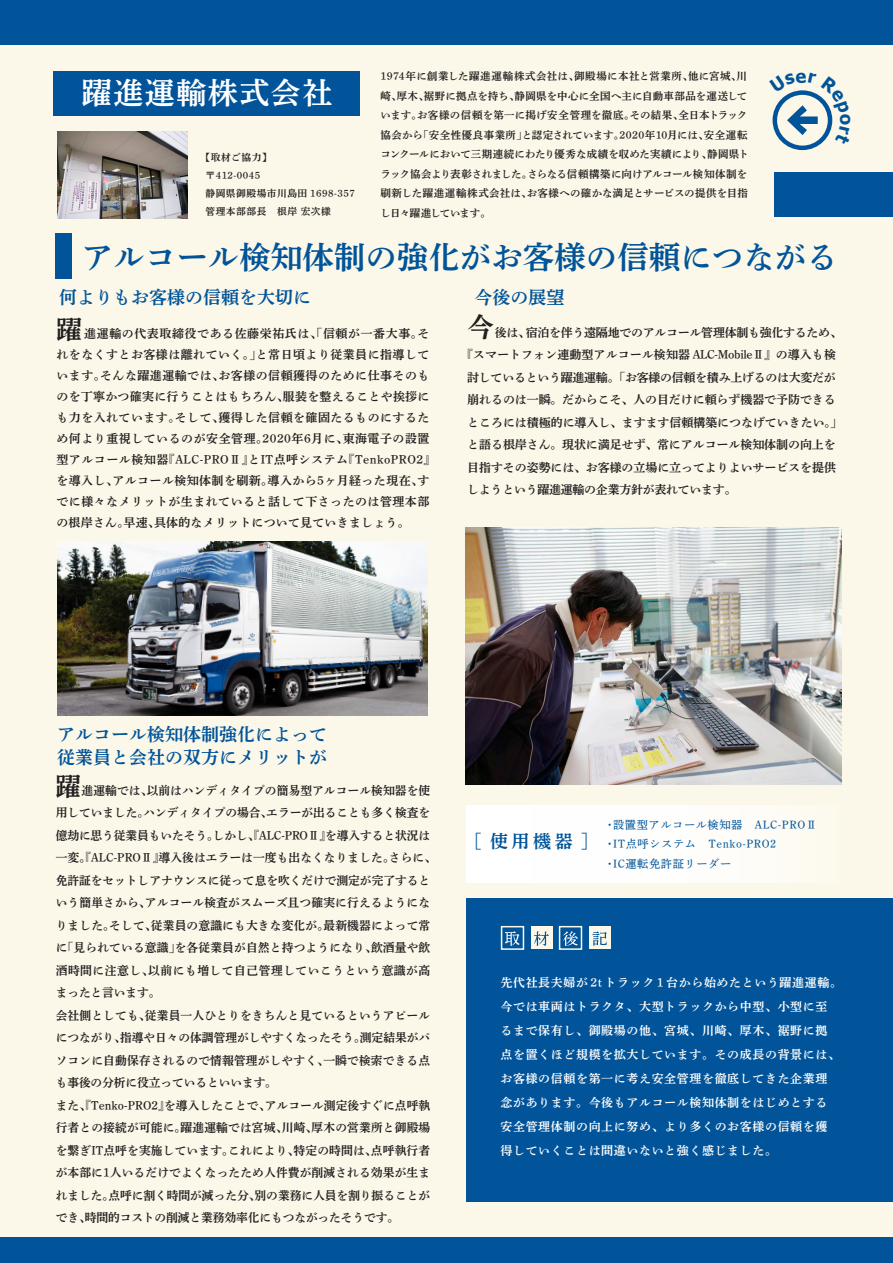
<style>
.page{position:relative;width:893px;height:1263px;background:#fff}
.page>*{position:absolute;margin:0;border:0;box-sizing:border-box;transform-origin:0 0}
.t1{font:31.5px "DNP Shuei Y Min Std B";color:#01549a}
.t2{font:30px "DNP Shuei Y Min Std B";letter-spacing:.05em;color:#fff}
.t3{font:27px "DNP Shuei Y Min Std B";color:#231f20}
.t4{font:18px/22.5px "DNP Shuei Y Min Std B";color:#01549a}
.t5{font:12px/22.5px "DNP Shuei Y Min Std B";letter-spacing:.01em;color:#231f20}
.t6{font:12px/20.9px "DNP Shuei Y Min Std B";letter-spacing:.035em;color:#231f20}
.t7{font:12px/24px "DNP Shuei Y Min Std B";letter-spacing:.05em;color:#fff}
.t8{font:12px "DNP Shuei Y Min Std B";letter-spacing:-.025em;color:#231f20}
.t9{font:12px "DNP Shuei Y Min Std B";letter-spacing:-.01em;color:#231f20}
.t10{font:11.25px/19.5px "DNP Shuei Y Min Std M";letter-spacing:.05em;color:#01549a}
.t11{font:10.5px/19.5px "DNP Shuei Y Min Std B";letter-spacing:.01em;color:#231f20}
.t12{font:9.75px/18px "DNP Shuei Y Min Std B";letter-spacing:.05em;color:#231f20}
.s1{font-size:25.5px}
</style>
<div class="page">
<div style="left:0;top:0;width:893px;height:1255px;background:#fcf8e9"></div>
<div style="left:0;top:0;width:893px;height:44px;background:#01549a"></div>
<div style="left:467px;top:898px;width:426px;height:304px;background:#01549a"></div>
<div style="left:55px;top:233px;width:17px;height:45px;background:#01549a"></div>
<div style="left:775px;top:172px;width:118px;height:45px;background:#01549a"></div>
<div style="left:0;top:1238px;width:893px;height:25px;background:#01549a"></div>
<div style="left:773px;top:90px;width:59px;height:60px;border:4px solid #01549a;border-radius:50%"></div>
<div style="left:466px;top:805px;width:375px;height:78px;background:linear-gradient(to right,#fff,#fdfbf2)"></div>
<div style="left:54px;top:71px;width:306px;height:44px;background:#01549a"></div>
<div style="left:501px;top:926px;width:23px;height:24px;border:2px solid #fcf8e9"></div>
<div style="left:531px;top:927px;width:21px;height:22px;background:#fcf8e9"></div>
<div style="left:559px;top:926px;width:23px;height:24px;border:2px solid #fcf8e9"></div>
<div style="left:589px;top:927px;width:21px;height:22px;background:#fcf8e9"></div>
<svg style="left:505px;top:931px;width:15px;height:15px"></svg>
<svg style="left:534px;top:931px;width:15px;height:15px"></svg>
<svg style="left:563px;top:931px;width:15px;height:15px"></svg>
<svg style="left:593px;top:931px;width:14px;height:15px"></svg>
<img style="left:57px;top:131px;width:131px;height:87px">
<img style="left:57px;top:541px;width:371px;height:175px">
<img style="left:465px;top:528px;width:376px;height:257px">
<svg style="left:772px;top:90px;width:61px;height:55px"></svg>
<h2 class="t2" style="left:82px;top:71px;width:252px">躍進運輸株式会社</h2>
<p class="t12" style="left:205px;top:148px;width:151px;text-indent:-5px">【取材ご協力】<br>〒412-0045　<br>静岡県御殿場市川島田 1698-357管理本部部長　根岸 宏次様</p>
<p class="t11" style="left:380px;top:66px;width:370px">1974年に創業した躍進運輸株式会社は、御殿場に本社と営業所、他に宮城、川崎、厚木、裾野に拠点を持ち、静岡県を中心に全国へ主に自動車部品を運送しています。お客様の信頼を第一に掲げ安全管理を徹底。その結果、全日本トラック協会から「安全性優良事業所」と認定されています。2020年10月には、安全運転コンクールにおいて三期連続にわたり優秀な成績を収めた実績により、静岡県トラック協会より表彰されました。さらなる信頼構築に向けアルコール検知体制を刷新した躍進運輸株式会社は、お客様への確かな満足とサービスの提供を目指し日々躍進しています。</p>
<h1 class="t1" style="left:82px;top:235px;width:757px">アルコール検知体制の強化がお客様の信頼につながる</h1>
<h3 class="t4" style="left:59px;top:286px;width:253px">何よりもお客様の信頼を大切に</h3>
<p class="t6" style="left:56px;top:323px;width:381px"><span class="s1">躍</span>進運輸の代表取締役である佐藤栄祐氏は、「信頼が一番大事。それをなくすとお客様は離れていく。」と常日頃より従業員に指導しています。そんな躍進運輸では、お客様の信頼獲得のために仕事そのものを丁寧かつ確実に行うことはもちろん、服装を整えることや挨拶にも力を入れています。そして、獲得した信頼を確固たるものにするため何より重視しているのが安全管理。2020年6月に、東海電子の設置型アルコール検知器『ALC-PROⅡ』とIT点呼システム『TenkoPRO2』を導入し、アルコール検知体制を刷新。導入から5ヶ月経った現在、すでに様々なメリットが生まれていると話して下さったのは管理本部の根岸さん。早速、具体的なメリットについて見ていきましょう。</p>
<h3 class="t4" style="left:474px;top:286px;width:91px">今後の展望</h3>
<h3 class="t3" style="left:467px;top:307px;width:28px">今</h3>
<p class="t8" style="left:495px;top:324px;width:349px">後は、宿泊を伴う遠隔地でのアルコール管理体制も強化するため、</p>
<p class="t5" style="left:461px;top:343px;width:376px">『スマートフォン連動型アルコール検知器 ALC-MobileⅡ』の導入も検</p>
<p class="t8" style="left:467px;top:369px;width:370px">討しているという躍進運輸。「お客様の信頼を積み上げるのは大変だが</p>
<p class="t5" style="left:467px;top:388px;width:370px">崩れるのは一瞬。だからこそ、人の目だけに頼らず機器で予防できる</p>
<p class="t5" style="left:467px;top:411px;width:376px">ところには積極的に導入し、ますます信頼構築につなげていきたい。」</p>
<p class="t5" style="left:467px;top:433px;width:370px">と語る根岸さん。現状に満足せず、常にアルコール検知体制の向上を</p>
<p class="t9" style="left:467px;top:459px;width:370px">目指すその姿勢には、お客様の立場に立ってよりよいサービスを提供</p>
<p class="t8" style="left:467px;top:481px;width:271px">しようという躍進運輸の企業方針が表れています。</p>
<h3 class="t4" style="left:57px;top:722px;width:271px">アルコール検知体制強化によって従業員と会社の双方にメリットが</h3>
<p class="t5" style="left:56px;top:779px;width:382px"><span class="s1">躍</span>進運輸では、以前はハンディタイプの簡易型アルコール検知器を使用していました。ハンディタイプの場合、エラーが出ることも多く検査を億劫に思う従業員もいたそう。しかし、『ALC-PROⅡ』を導入すると状況は一変。『ALC-PROⅡ』導入後はエラーは一度も出なくなりました。さらに、免許証をセットしアナウンスに従って息を吹くだけで測定が完了するという簡単さから、アルコール検査がスムーズ且つ確実に行えるようになりました。そして、従業員の意識にも大きな変化が。最新機器によって常に「見られている意識」を各従業員が自然と持つようになり、飲酒量や飲酒時間に注意し、以前にも増して自己管理していこうという意識が高まったと言います。<br>会社側としても、従業員一人ひとりをきちんと見ているというアピールにつながり、指導や日々の体調管理がしやすくなったそう。測定結果がパソコンに自動保存されるので情報管理がしやすく、一瞬で検索できる点も事後の分析に役立っているといいます。<br>また、『Tenko-PRO2』を導入したことで、アルコール測定後すぐに点呼執行者との接続が可能に。躍進運輸では宮城、川崎、厚木の営業所と御殿場を繋ぎIT点呼を実施しています。これにより、特定の時間は、点呼執行者が本部に1人いるだけでよくなったため人件費が削減される効果が生まれました。点呼に割く時間が減った分、別の業務に人員を割り振ることができ、時間的コストの削減と業務効率化にもつながったそうです。</p>
<h3 class="t4" style="left:474px;top:829px;width:117px">[ 使用機器 ]</h3>
<p class="t10" style="left:604px;top:814px;width:214px">・設置型アルコール検知器　ALC-PROⅡ・IT点呼システム　Tenko-PRO2<br>・IC運転免許証リーダー</p>
<p class="t7" style="left:500px;top:970px;width:343px">先代社長夫婦が 2t トラック 1 台から始めたという躍進運輸。今では車両はトラクタ、大型トラックから中型、小型に至るまで保有し、御殿場の他、宮城、川崎、厚木、裾野に拠点を置くほど規模を拡大しています。その成長の背景には、お客様の信頼を第一に考え安全管理を徹底してきた企業理念があります。今後もアルコール検知体制をはじめとする安全管理体制の向上に努め、より多くのお客様の信頼を獲得していくことは間違いないと強く感じました。</p>
</div>
